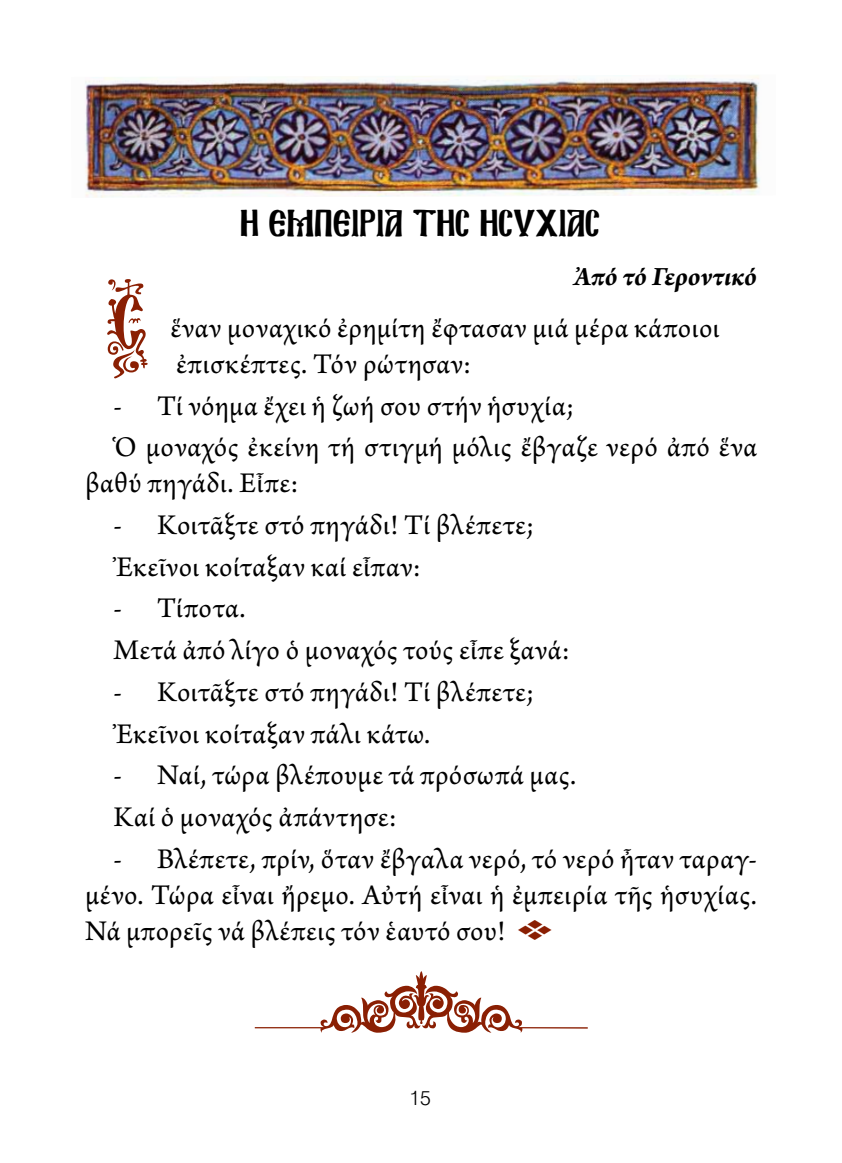
<style>
.page{position:relative;width:842px;height:1163px;background:#fff}
.page>*{position:absolute;margin:0;border:0;box-sizing:border-box;transform-origin:0 0}
.t1{font:100px "Mg Konstantinos Normal";color:#8a1f03}
.t2{font:33px "Mg Ekklisia Normal";color:#000;scale:.95 1}
.t3{font:30px/41.6px "Arno Pro";letter-spacing:.02em;color:#000}
.t4{font:italic 700 28px "Arno Pro";color:#000}
.t5{font:300 20px "UB Helvetica";color:#000}
.s1{font-family:"Type Embellishments One Let Plain";color:#8a1f03}
</style>
<div class="page">
<img style="left:85px;top:75px;width:675px;height:123px">
<svg style="left:255px;top:971px;width:333px;height:61px"></svg>
<p class="t2" style="left:241px;top:209px;width:380px">H EMpEIRIA THS HSYXIAS</p>
<p class="t4" style="left:574px;top:260px;width:184px">Ἀπό τό Γεροντικό</p>
<h1 class="t1" style="left:107px;top:279px;width:47px">S</h1>
<p class="t3" style="left:170px;top:311px;width:551px;line-height:36px">ἕναν μοναχικό ἐρημίτη ἔφτασαν μιά μέρα κάποιοι ἐπισκέπτες. Τόν ρώτησαν:</p>
<p class="t3" style="left:113px;top:386px;width:645px">- Τί νόημα ἔχει ἡ ζωή σου στήν ἡσυχία;<br>Ὁ μοναχός ἐκείνη τή στιγμή μόλις ἔβγαζε νερό ἀπό ἕνα</p>
<p class="t3" style="left:85px;top:464px;width:215px">βαθύ πηγάδι. Εἶπε:</p>
<p class="t3" style="left:113px;top:506px;width:422px">- Κοιτᾶξτε στό πηγάδι! Τί βλέπετε;<br>Ἐκεῖνοι κοίταξαν καί εἶπαν:</p>
<p class="t3" style="left:113px;top:589px;width:458px">- Τίποτα.<br>Μετά ἀπό λίγο ὁ μοναχός τούς εἶπε ξανά:</p>
<p class="t3" style="left:113px;top:672px;width:422px">- Κοιτᾶξτε στό πηγάδι! Τί βλέπετε;<br>Ἐκεῖνοι κοίταξαν πάλι κάτω.</p>
<p class="t3" style="left:113px;top:756px;width:464px">- Ναί, τώρα βλέπουμε τά πρόσωπά μας.<br>Καί ὁ μοναχός ἀπάντησε:</p>
<p class="t3" style="left:85px;top:842px;width:673px;line-height:36px;text-align:justify;text-indent:28px">- Βλέπετε, πρίν, ὅταν ἔβγαλα νερό, τό νερό ἦταν ταραγ&shy;μένο. Τώρα εἶναι ἤρεμο. Αὐτή εἶναι ἡ ἐμπειρία τῆς ἡσυχίας.<br>Νά μπορεῖς νά βλέπεις τόν ἑαυτό σου! <span class="s1">E</span></p>
<p class="t5" style="left:409px;top:1085px;width:23px">15</p>
</div>
